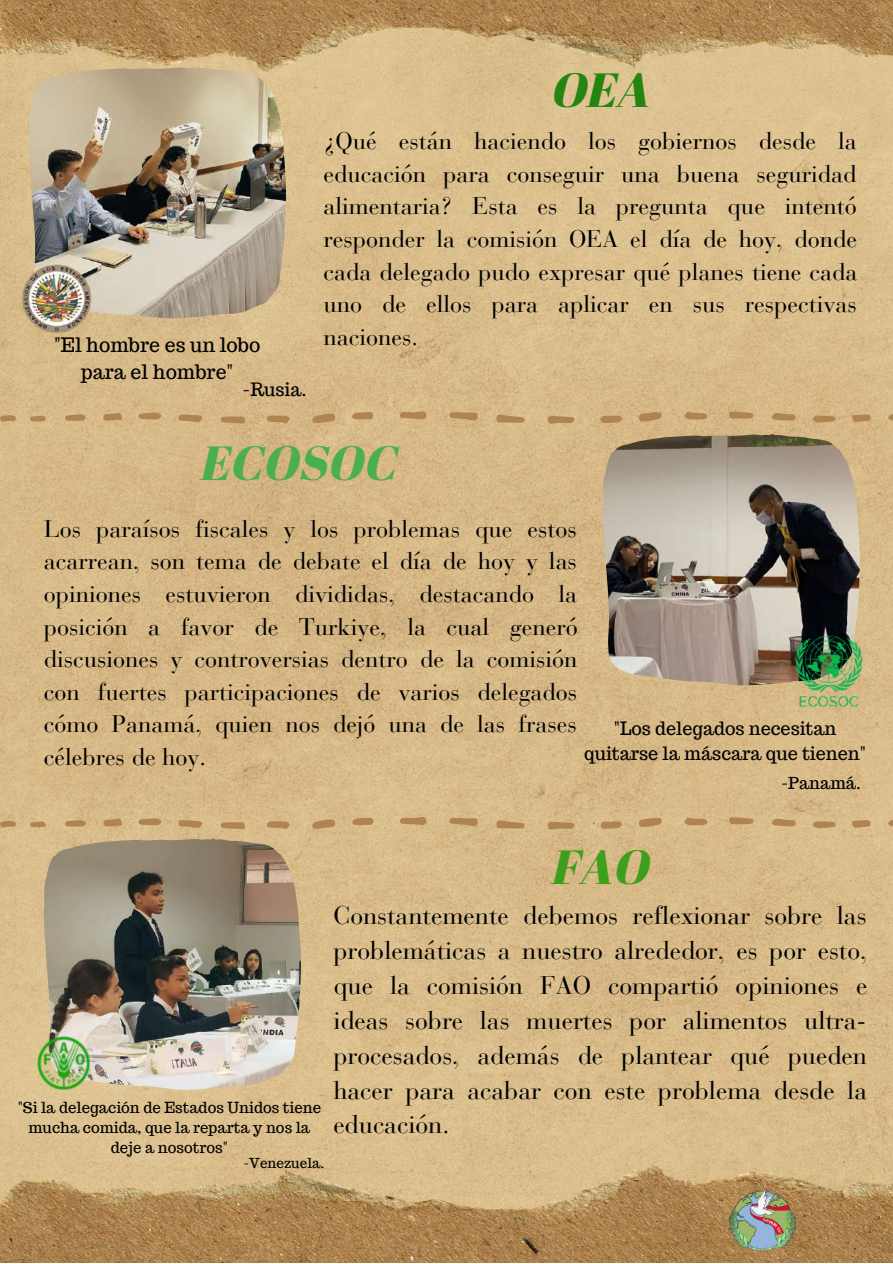
<style>
.page{position:relative;width:893px;height:1264px;background:#fff}
.page>*{position:absolute;margin:0;border:0;box-sizing:border-box;transform-origin:0 0}
.t1{font:48px "CA Generated";color:#4caf4d}
.t2{font:48px "CA Generated";color:#248610}
.t3{font:48px "CA Generated";color:#3e9f1c}
.t4{font:25.5px/34.8px "Bauer Bodoni Pro";color:#000;text-align:justify}
.t5{font:24px/32.5px "Bauer Bodoni Pro";color:#000;text-align:justify}
.t6{font:19.5px/27px "Trocchi";color:#000;text-align:center}
.t7{font:18px/24.8px "Trocchi";color:#000;text-align:center}
.t8{font:16.5px "Trocchi";color:#000}
.t9{font:15px/20.2px "Trocchi";color:#000;text-align:center}
.t10{font:13.5px "Trocchi";color:#000}
</style>
<div class="page">
<img style="left:0;top:72px;width:892px;height:1092px">
<svg style="left:449px;top:818px;width:29px;height:8px"></svg>
<svg style="left:312px;top:819px;width:23px;height:9px"></svg>
<svg style="left:400px;top:817px;width:27px;height:7px"></svg>
<svg style="left:220px;top:822px;width:25px;height:7px"></svg>
<svg style="left:178px;top:820px;width:24px;height:8px"></svg>
<svg style="left:267px;top:821px;width:23px;height:8px"></svg>
<svg style="left:352px;top:817px;width:21px;height:8px"></svg>
<svg style="left:138px;top:818px;width:23px;height:7px"></svg>
<svg style="left:103px;top:818px;width:19px;height:8px"></svg>
<svg style="left:65px;top:820px;width:21px;height:6px"></svg>
<svg style="left:0;top:820px;width:16px;height:7px"></svg>
<svg style="left:30px;top:821px;width:16px;height:6px"></svg>
<svg style="left:496px;top:820px;width:28px;height:8px"></svg>
<svg style="left:638px;top:817px;width:24px;height:10px"></svg>
<svg style="left:547px;top:821px;width:27px;height:8px"></svg>
<svg style="left:729px;top:817px;width:24px;height:7px"></svg>
<svg style="left:771px;top:818px;width:24px;height:8px"></svg>
<svg style="left:684px;top:817px;width:23px;height:8px"></svg>
<svg style="left:600px;top:821px;width:22px;height:7px"></svg>
<svg style="left:812px;top:821px;width:23px;height:7px"></svg>
<svg style="left:852px;top:820px;width:18px;height:8px"></svg>
<svg style="left:888px;top:820px;width:4px;height:6px"></svg>
<svg style="left:449px;top:412px;width:29px;height:8px"></svg>
<svg style="left:312px;top:413px;width:23px;height:10px"></svg>
<svg style="left:400px;top:411px;width:27px;height:8px"></svg>
<svg style="left:220px;top:416px;width:25px;height:7px"></svg>
<svg style="left:178px;top:414px;width:24px;height:8px"></svg>
<svg style="left:267px;top:415px;width:23px;height:8px"></svg>
<svg style="left:352px;top:412px;width:21px;height:7px"></svg>
<svg style="left:138px;top:412px;width:23px;height:7px"></svg>
<svg style="left:103px;top:413px;width:19px;height:7px"></svg>
<svg style="left:65px;top:414px;width:21px;height:7px"></svg>
<svg style="left:0;top:415px;width:16px;height:7px"></svg>
<svg style="left:30px;top:415px;width:16px;height:6px"></svg>
<svg style="left:496px;top:414px;width:28px;height:9px"></svg>
<svg style="left:638px;top:412px;width:24px;height:9px"></svg>
<svg style="left:547px;top:416px;width:27px;height:8px"></svg>
<svg style="left:729px;top:411px;width:24px;height:7px"></svg>
<svg style="left:771px;top:413px;width:24px;height:8px"></svg>
<svg style="left:684px;top:412px;width:23px;height:7px"></svg>
<svg style="left:600px;top:415px;width:22px;height:8px"></svg>
<svg style="left:812px;top:415px;width:23px;height:7px"></svg>
<svg style="left:852px;top:414px;width:18px;height:8px"></svg>
<svg style="left:888px;top:414px;width:4px;height:7px"></svg>
<img style="left:29px;top:72px;width:257px;height:246px">
<img style="left:602px;top:434px;width:257px;height:251px">
<img style="left:44px;top:838px;width:257px;height:251px">
<img style="left:0;top:1164px;width:892px;height:98px">
<img style="left:0;top:0;width:892px;height:72px">
<img style="left:725px;top:1188px;width:72px;height:66px">
<img style="left:15px;top:259px;width:79px;height:77px">
<img style="left:784px;top:631px;width:87px;height:77px">
<img style="left:37px;top:1036px;width:52px;height:53px">
<p class="t6" style="left:54px;top:332px;width:208px">"El hombre es un lobo para el hombre"</p>
<p class="t7" style="left:242px;top:377px;width:66px">-Rusia.</p>
<h1 class="t2" style="left:553px;top:56px;width:101px">OEA</h1>
<p class="t5" style="left:323px;top:127px;width:535px">¿Qué están haciendo los gobiernos desde la educación para conseguir una buena seguridad alimentaria? Esta es la pregunta que intentó responder la comisión OEA el día de hoy, donde cada delegado pudo expresar qué planes tiene cada uno de ellos para aplicar en sus respectivas naciones.</p>
<h1 class="t1" style="left:202px;top:429px;width:198px">ECOSOC</h1>
<p class="t5" style="left:44px;top:514px;width:535px">Los paraísos fiscales y los problemas que estos acarrean, son tema de debate el día de hoy y las opiniones estuvieron divididas, destacando la posición a favor de Turkiye, la cual generó discusiones y controversias dentro de la comisión con fuertes participaciones de varios delegados cómo Panamá, quien nos dejó una de las frases célebres de hoy.</p>
<p class="t7" style="left:584px;top:716px;width:283px">"Los delegados necesitan quitarse la máscara que tienen"</p>
<p class="t8" style="left:781px;top:772px;width:81px">-Panamá.</p>
<p class="t9" style="left:18px;top:1097px;width:305px">"Si la delegación de Estados Unidos tiene mucha comida, que la reparta y nos la deje a nosotros"</p>
<p class="t10" style="left:243px;top:1154px;width:82px">-Venezuela.</p>
<h1 class="t3" style="left:553px;top:833px;width:99px">FAO</h1>
<p class="t4" style="left:333px;top:900px;width:535px">Constantemente debemos reflexionar sobre las problemáticas a nuestro alrededor, es por esto, que la comisión FAO compartió opiniones e ideas sobre las muertes por alimentos ultra&shy;procesados, además de plantear qué pueden hacer para acabar con este problema desde la educación.</p>
</div>
